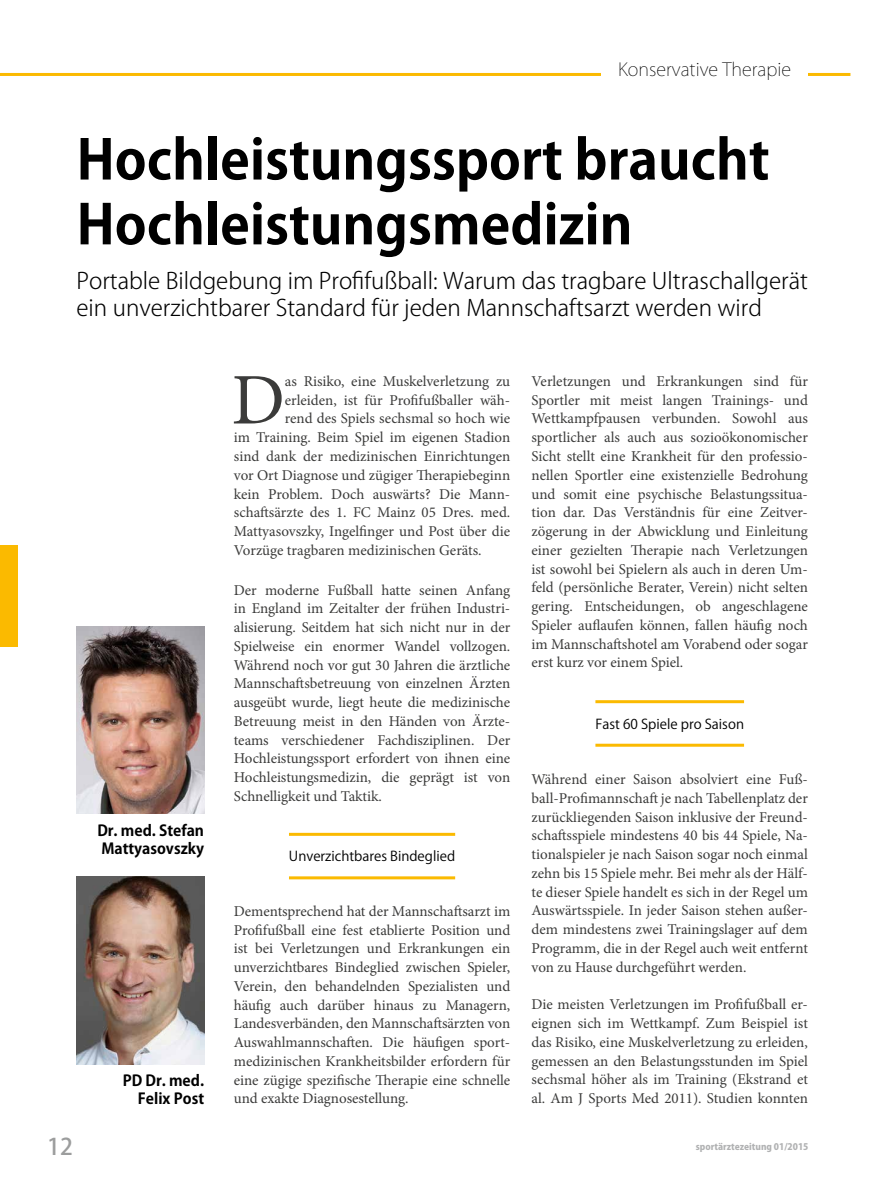
<style>
.page{position:relative;width:893px;height:1191px;background:#fff}
.page>*{position:absolute;margin:0;border:0;box-sizing:border-box;transform-origin:0 0}
.t1{font:72.75px "Minion Pro";color:#3b3b3a}
.t2{font:700 54px/64.8px "Koz Go Pro";color:#000}
.t3{font:500 22.95px "Koz Go Pro";color:#9c9d9d}
.t4{font:300 22.5px/27px "Koz Go Pro";color:#000}
.t5{font:200 18px "Koz Go Pro";color:#000}
.t6{font:15px/18.8px "Minion Pro";color:#3b3b3a;text-align:justify}
.t7{font:700 15px/18px "Koz Go Pro";color:#000}
.t8{font:13.5px "Koz Go Pro";color:#000}
.t9{font:800 9px "Koz Go Pro";color:#b1b2b3}
</style>
<div class="page">
<hr style="left:0;top:73px;width:850px;height:3px;background:#fbba00">
<hr style="left:289px;top:833px;width:166px;height:3px;background:#fbba00">
<hr style="left:289px;top:876px;width:166px;height:3px;background:#fbba00">
<hr style="left:595px;top:700px;width:149px;height:3px;background:#fbba00">
<hr style="left:595px;top:743px;width:149px;height:3px;background:#fbba00">
<img style="left:77px;top:626px;width:127px;height:187px">
<img style="left:77px;top:877px;width:127px;height:187px">
<div style="left:602px;top:61px;width:206px;height:17px;background:#fff"></div>
<div style="left:0;top:545px;width:18px;height:101px;background:#fbba00"></div>
<p class="t5" style="left:618px;top:57px;width:174px">Konservative Therapie</p>
<h2 class="t2" style="left:77px;top:131px;width:694px">Hochleistungssport braucht<br>Hochleistungsmedizin</h2>
<h3 class="t4" style="left:77px;top:268px;width:733px">Portable Bildgebung im Profifußball: Warum das tragbare Ultraschallgerät ein unverzichtbarer Standard für jeden Mannschaftsarzt werden wird</h3>
<p class="t7" style="left:97px;top:822px;width:108px">Dr. med. Stefan<br>Mattyasovszky</p>
<p class="t7" style="left:123px;top:1072px;width:83px;text-align:right">PD Dr. med.<br>Felix Post</p>
<h1 class="t1" style="left:231px;top:351px;width:55px">D</h1>
<p class="t6" style="left:285px;top:372px;width:227px">as Risiko, eine Muskelverletzung zu</p>
<p class="t6" style="left:285px;top:390px;width:227px">erleiden, ist für Profifußballer wäh-</p>
<p class="t6" style="left:285px;top:409px;width:227px">rend des Spiels sechsmal so hoch wie</p>
<p class="t6" style="left:234px;top:428px;width:278px">im Training. Beim Spiel im eigenen Stadion</p>
<p class="t6" style="left:234px;top:447px;width:278px">sind dank der medizinischen Einrichtungen</p>
<p class="t6" style="left:234px;top:465px;width:278px">vor Ort Diagnose und zügiger Therapiebeginn</p>
<p class="t6" style="left:234px;top:484px;width:278px">kein Problem. Doch auswärts? Die Mann-</p>
<p class="t6" style="left:234px;top:503px;width:278px">schaftsärzte des 1. FC Mainz 05 Dres. med.</p>
<p class="t6" style="left:234px;top:522px;width:278px">Mattyasovszky, Ingelfinger und Post über die</p>
<p class="t6" style="left:234px;top:540px;width:249px">Vorzüge tragbaren medizinischen Geräts.</p>
<p class="t6" style="left:234px;top:580px;width:278px">Der moderne Fußball hatte seinen Anfang in England im Zeitalter der frühen Industri&shy;alisierung. Seitdem hat sich nicht nur in der Spielweise ein enormer Wandel vollzogen.<br>Während noch vor gut 30 Jahren die ärztliche Mannschaftsbetreuung von einzelnen Ärzten ausgeübt wurde, liegt heute die medizinische Betreuung meist in den Händen von Ärzte&shy;teams verschiedener Fachdisziplinen. Der Hochleistungssport erfordert von ihnen eine Hochleistungsmedizin, die geprägt ist von Schnelligkeit und Taktik.</p>
<p class="t8" style="left:289px;top:847px;width:168px">Unverzichtbares Bindeglied</p>
<p class="t6" style="left:234px;top:901px;width:278px">Dementsprechend hat der Mannschaftsarzt im Profifußball eine fest etablierte Position und ist bei Verletzungen und Erkrankungen ein unverzichtbares Bindeglied zwischen Spieler, Verein, den behandelnden Spezialisten und häufig auch darüber hinaus zu Managern, Landesverbänden, den Mannschaftsärzten von Auswahlmannschaften. Die häufigen sport&shy;medizinischen Krankheitsbilder erfordern für eine zügige spezifische Therapie eine schnelle und exakte Diagnosestellung.</p>
<p class="t6" style="left:531px;top:372px;width:278px">Verletzungen und Erkrankungen sind für Sportler mit meist langen Trainings- und Wettkampfpausen verbunden. Sowohl aus sportlicher als auch aus sozioökonomischer Sicht stellt eine Krankheit für den professio&shy;nellen Sportler eine existenzielle Bedrohung und somit eine psychische Belastungssitua&shy;tion dar. Das Verständnis für eine Zeitver&shy;zögerung in der Abwicklung und Einleitung einer gezielten Therapie nach Verletzungen ist sowohl bei Spielern als auch in deren Um&shy;feld (persönliche Berater, Verein) nicht selten gering. Entscheidungen, ob angeschlagene Spieler auflaufen können, fallen häufig noch im Mannschaftshotel am Vorabend oder sogar erst kurz vor einem Spiel.</p>
<p class="t8" style="left:595px;top:715px;width:150px">Fast 60 Spiele pro Saison</p>
<p class="t6" style="left:531px;top:770px;width:278px">Während einer Saison absolviert eine Fuß&shy;ball-Profimannschaft je nach Tabellenplatz der zurückliegenden Saison inklusive der Freund&shy;schaftsspiele mindestens 40 bis 44 Spiele, Na&shy;tionalspieler je nach Saison sogar noch einmal zehn bis 15 Spiele mehr. Bei mehr als der Hälf&shy;te dieser Spiele handelt es sich in der Regel um Auswärtsspiele. In jeder Saison stehen außer&shy;dem mindestens zwei Trainingslager auf dem Programm, die in der Regel auch weit entfernt von zu Hause durchgeführt werden.</p>
<p class="t6" style="left:531px;top:995px;width:278px">Die meisten Verletzungen im Profifußball er&shy;eignen sich im Wettkampf. Zum Beispiel ist das Risiko, eine Muskelverletzung zu erleiden, gemessen an den Belastungsstunden im Spiel sechsmal höher als im Training (Ekstrand et al. Am J Sports Med 2011). Studien konnten</p>
<h3 class="t3" style="left:47px;top:1132px;width:27px">12</h3>
<p class="t9" style="left:696px;top:1140px;width:114px">sportärztezeitung 01/2015</p>
</div>
